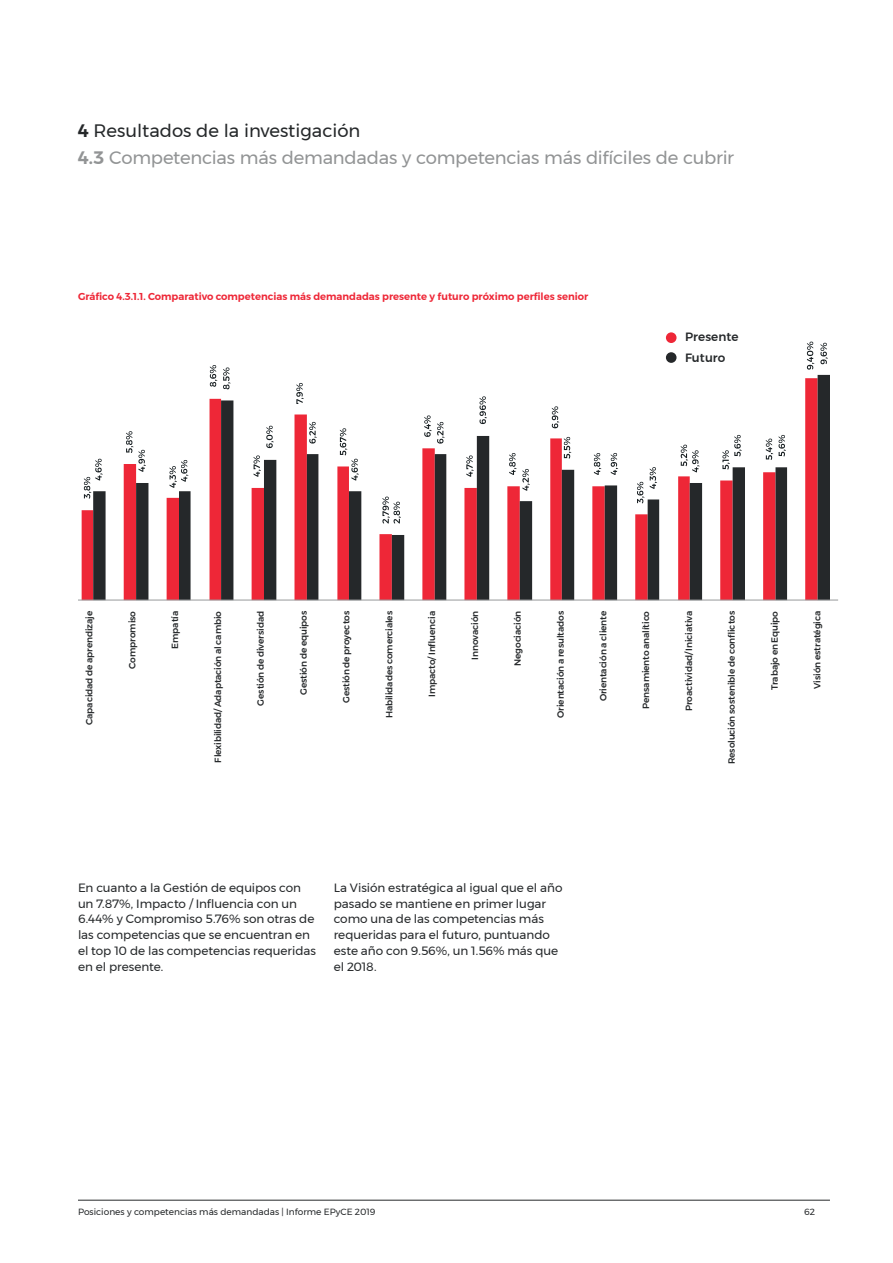
<style>
.page{position:relative;width:893px;height:1263px;background:#fff}
.page>*{position:absolute;margin:0;border:0;box-sizing:border-box;transform-origin:0 0}
.t1{font:18px "Montserrat";letter-spacing:-.015em;color:#929495}
.t2{font:18px "Montserrat";color:#25282a}
.t3{font:12px/15.8px "Montserrat";letter-spacing:-.005em;color:#25282a}
.t4{font:500 12px/20.2px "Montserrat";letter-spacing:.01em;color:#25282a}
.t5{font:600 10.05px "Montserrat";color:#ee2737}
.t6{font:500 9px "Montserrat";letter-spacing:-.015em;color:#25282a}
.t7{font:9px "Montserrat";color:#25282a}
.s1{font-weight:600}
</style>
<div class="page">
<svg style="left:93px;top:375px;width:737px;height:225px"></svg>
<hr style="left:78px;top:600px;width:760px;height:1px;background:#97999b">
<div style="left:666px;top:332px;width:10px;height:11px;background:#ee2737;border-radius:50%"></div>
<div style="left:666px;top:352px;width:10px;height:11px;background:#25282a;border-radius:50%"></div>
<svg style="left:807px;top:342px;width:7px;height:28px"></svg>
<svg style="left:637px;top:482px;width:7px;height:21px"></svg>
<svg style="left:594px;top:453px;width:7px;height:22px"></svg>
<svg style="left:552px;top:406px;width:7px;height:22px"></svg>
<svg style="left:509px;top:453px;width:7px;height:22px"></svg>
<svg style="left:466px;top:455px;width:8px;height:22px"></svg>
<svg style="left:296px;top:383px;width:8px;height:21px"></svg>
<svg style="left:254px;top:455px;width:7px;height:22px"></svg>
<svg style="left:210px;top:365px;width:7px;height:22px"></svg>
<svg style="left:820px;top:343px;width:8px;height:21px"></svg>
<svg style="left:766px;top:435px;width:20px;height:25px"></svg>
<svg style="left:722px;top:435px;width:20px;height:35px"></svg>
<svg style="left:681px;top:445px;width:18px;height:27px"></svg>
<svg style="left:650px;top:467px;width:7px;height:22px"></svg>
<svg style="left:611px;top:453px;width:7px;height:22px"></svg>
<svg style="left:564px;top:437px;width:7px;height:22px"></svg>
<svg style="left:522px;top:469px;width:8px;height:22px"></svg>
<svg style="left:479px;top:396px;width:8px;height:28px"></svg>
<svg style="left:424px;top:415px;width:20px;height:29px"></svg>
<svg style="left:382px;top:497px;width:19px;height:27px"></svg>
<svg style="left:340px;top:428px;width:19px;height:52px"></svg>
<svg style="left:309px;top:422px;width:8px;height:22px"></svg>
<svg style="left:266px;top:426px;width:8px;height:22px"></svg>
<svg style="left:223px;top:367px;width:7px;height:22px"></svg>
<svg style="left:170px;top:460px;width:18px;height:28px"></svg>
<svg style="left:126px;top:431px;width:20px;height:41px"></svg>
<svg style="left:84px;top:459px;width:19px;height:40px"></svg>
<hr style="left:78px;top:1200px;width:752px;height:1px;background:#25282a">
<h1 class="t2" style="left:78px;top:117px;width:284px"><span class="s1">4</span> Resultados de la investigación</h1>
<h1 class="t1" style="left:78px;top:144px;width:658px"><span class="s1">4.3</span> Competencias más demandadas y competencias más difíciles de cubrir</h1>
<p class="t5" style="left:78px;top:289px;width:512px">Gráfico 4.3.1.1. Comparativo competencias más demandadas presente y futuro próximo perfiles senior</p>
<h2 class="t4" style="left:685px;top:327px;width:55px">Presente<br>Futuro</h2>
<p class="t6" style="left:82px;top:725px;width:115px;rotate:-90deg">Capacidad de aprendizaje</p>
<p class="t6" style="left:125px;top:669px;width:59px;rotate:-90deg">Compromiso</p>
<p class="t6" style="left:168px;top:648px;width:39px;rotate:-90deg">Empatía</p>
<p class="t6" style="left:211px;top:762px;width:153px;rotate:-90deg">Flexibilidad/ Adaptación al cambio</p>
<p class="t6" style="left:254px;top:705px;width:96px;rotate:-90deg">Gestión de diversidad</p>
<p class="t6" style="left:296px;top:695px;width:85px;rotate:-90deg">Gestión de equipos</p>
<p class="t6" style="left:339px;top:703px;width:94px;rotate:-90deg">Gestión de proyectos</p>
<p class="t6" style="left:382px;top:718px;width:109px;rotate:-90deg">Habilidades comerciales</p>
<p class="t6" style="left:425px;top:697px;width:87px;rotate:-90deg">Impacto/ Influencia</p>
<p class="t6" style="left:468px;top:660px;width:50px;rotate:-90deg">Innovación</p>
<p class="t6" style="left:511px;top:666px;width:57px;rotate:-90deg">Negociación</p>
<p class="t6" style="left:553px;top:718px;width:108px;rotate:-90deg">Orientación a resultados</p>
<p class="t6" style="left:596px;top:701px;width:92px;rotate:-90deg">Orientación a cliente</p>
<p class="t6" style="left:639px;top:709px;width:100px;rotate:-90deg">Pensamiento analítico</p>
<p class="t6" style="left:682px;top:711px;width:102px;rotate:-90deg">Proactividad/ Iniciativa</p>
<p class="t6" style="left:725px;top:764px;width:155px;rotate:-90deg">Resolución sostenible de conflictos</p>
<p class="t6" style="left:767px;top:690px;width:80px;rotate:-90deg">Trabajo en Equipo</p>
<p class="t6" style="left:810px;top:689px;width:79px;rotate:-90deg">Visión estratégica</p>
<h2 class="t3" style="left:78px;top:880px;width:239px">En cuanto a la Gestión de equipos con un 7.87%, Impacto / Influencia con un 6.44% y Compromiso 5.76% son otras de las competencias que se encuentran en el top 10 de las competencias requeridas en el presente.</h2>
<h2 class="t3" style="left:334px;top:879px;width:230px">La Visión estratégica al igual que el año pasado se mantiene en primer lugar como una de las competencias más requeridas para el futuro, puntuando este año con 9.56%, un 1.56% más que el 2018.</h2>
<p class="t7" style="left:78px;top:1205px;width:299px">Posiciones y competencias más demandadas | Informe EPyCE 2019</p>
<p class="t7" style="left:804px;top:1205px;width:12px">62</p>
</div>
